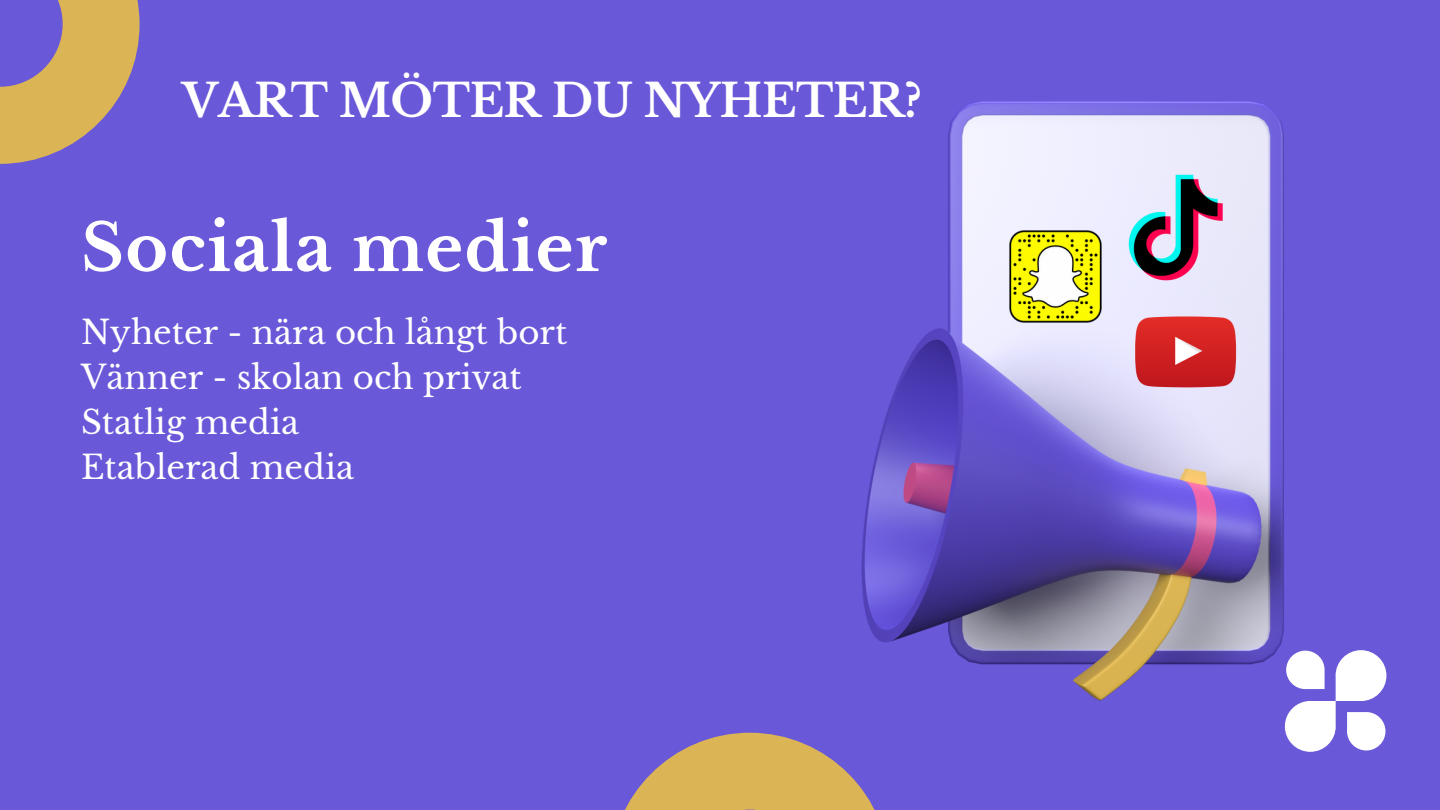
<style>
.page{position:relative;width:1440px;height:810px;background:#6958d8}
.page>*{position:absolute;margin:0;border:0;box-sizing:border-box;transform-origin:0 0}
.t1{font:700 64.9px "Libre Baskerville";letter-spacing:.02em;color:#fff}
.t2{font:700 45.2px "Libre Baskerville";letter-spacing:-.01em;color:#fff}
.t3{font:32.5px "Libre Baskerville";color:#fff}
</style>
<div class="page">
<svg style="left:0;top:0;width:140px;height:164px;fill:#dbb555"></svg>
<svg style="left:625px;top:733px;width:250px;height:77px;fill:#dbb555"></svg>
<img style="left:861px;top:102px;width:423px;height:599px">
<svg style="left:1285px;top:650px;width:101px;height:102px"></svg>
<img style="left:1109px;top:141px;width:132px;height:173px">
<img style="left:997px;top:227px;width:116px;height:99px">
<img style="left:1130px;top:314px;width:110px;height:77px">
<p class="t2" style="left:182px;top:73px;width:741px">VART MÖTER DU NYHETER?</p>
<p class="t1" style="left:81px;top:208px;width:528px">Sociala medier</p>
<p class="t3" style="left:81px;top:312px;width:488px">Nyheter - nära och långt bort</p>
<p class="t3" style="left:81px;top:357px;width:442px">Vänner - skolan och privat</p>
<p class="t3" style="left:81px;top:402px;width:220px">Statlig media</p>
<p class="t3" style="left:81px;top:447px;width:275px">Etablerad media</p>
</div>
